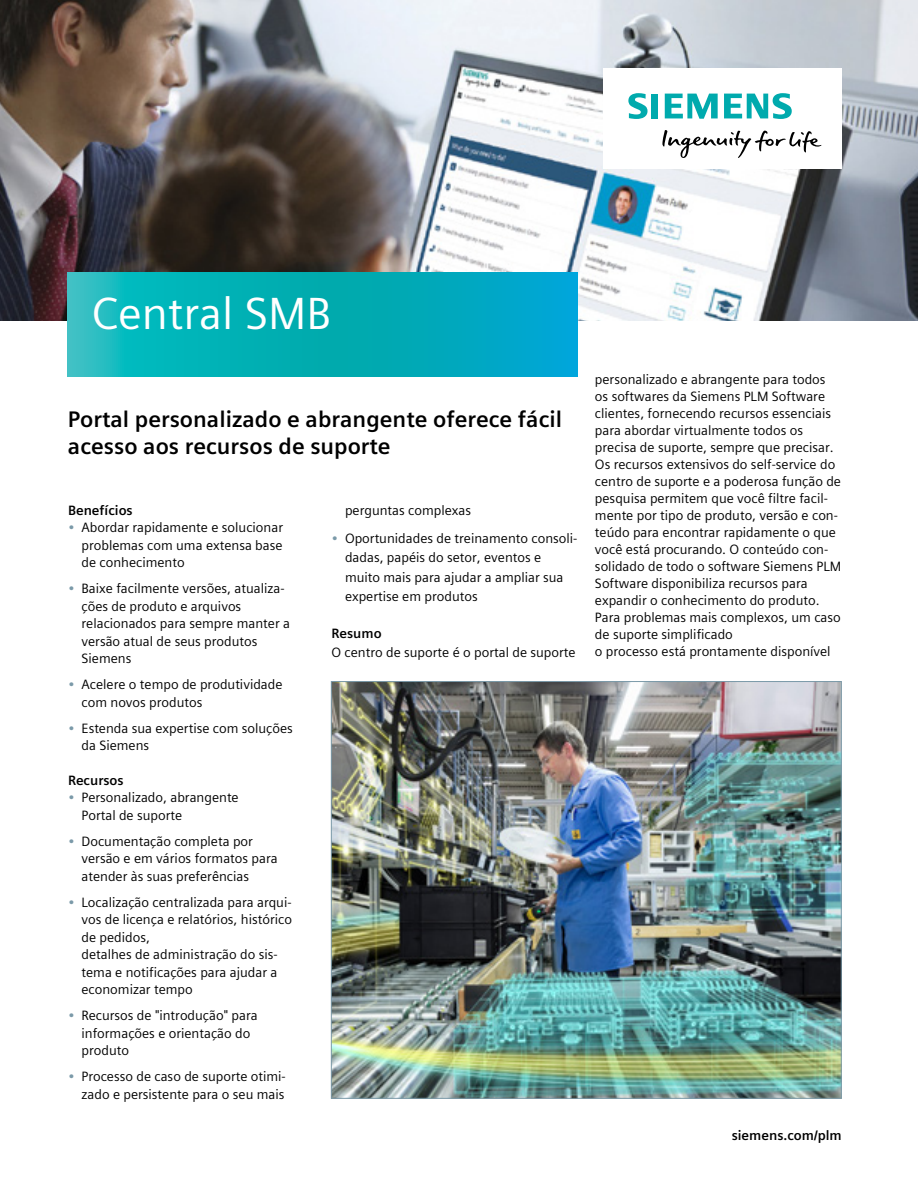
<style>
.page{position:relative;width:918px;height:1188px;background:#fff}
.page>*{position:absolute;margin:0;border:0;box-sizing:border-box;transform-origin:0 0}
.t1{font:45px "Siemens Sans Global";color:#fff}
.t2{font:700 22.5px/27px "Siemens Sans Global";color:#000}
.t3{font:13.5px/17.5px "Siemens Sans Global";color:#000}
.t4{font:700 13.5px "Siemens Sans Global";color:#000}
.s1{color:#7b9aa9}
</style>
<div class="page">
<img style="left:0;top:0;width:918px;height:320px">
<img style="left:333px;top:683px;width:507px;height:414px">
<div style="left:603px;top:68px;width:238px;height:101px;background:#fff"></div>
<svg style="left:662px;top:130px;width:159px;height:28px"></svg>
<svg style="left:628px;top:93px;width:30px;height:26px"></svg>
<svg style="left:665px;top:94px;width:53px;height:25px"></svg>
<svg style="left:724px;top:93px;width:68px;height:26px"></svg>
<svg style="left:68px;top:272px;width:510px;height:105px;background:#04aebb"></svg>
<h1 class="t1" style="left:92px;top:279px;width:241px">Central SMB</h1>
<h2 class="t2" style="left:68px;top:406px;width:496px">Portal personalizado e abrangente oferece fácil acesso aos recursos de suporte</h2>
<p class="t4" style="left:68px;top:500px;width:66px">Benefícios</p>
<p class="t3" style="left:82px;top:519px;width:203px;text-align:justify;text-indent:-14px"><span class="s1">•</span> Abordar rapidamente e solucionar problemas com uma extensa base de conhecimento</p>
<p class="t3" style="left:82px;top:580px;width:210px;text-indent:-14px"><span class="s1">•</span> Baixe facilmente versões, atualiza&shy;ções de produto e arquivos relacionados para sempre manter a versão atual de seus produtos<br>Siemens</p>
<p class="t3" style="left:82px;top:676px;width:203px;text-indent:-14px"><span class="s1">•</span> Acelere o tempo de produtividade com novos produtos</p>
<p class="t3" style="left:82px;top:720px;width:213px;text-indent:-14px"><span class="s1">•</span> Estenda sua expertise com soluções da Siemens</p>
<p class="t4" style="left:68px;top:770px;width:57px">Recursos</p>
<p class="t3" style="left:82px;top:789px;width:159px;text-indent:-14px"><span class="s1">•</span> Personalizado, abrangente<br>Portal de suporte</p>
<p class="t3" style="left:82px;top:833px;width:198px;text-indent:-14px"><span class="s1">•</span> Documentação completa por versão e em vários formatos para atender às suas preferências</p>
<p class="t3" style="left:82px;top:894px;width:212px;text-indent:-14px"><span class="s1">•</span> Localização centralizada para arqui&shy;vos de licença e relatórios, histórico de pedidos,<br>detalhes de administração do sis&shy;tema e notificações para ajudar a economizar tempo</p>
<p class="t3" style="left:82px;top:1007px;width:178px;text-indent:-14px"><span class="s1">•</span> Recursos de "introdução" para informações e orientação do produto</p>
<p class="t3" style="left:68px;top:1068px;width:219px;text-align:right"><span class="s1">•</span> Processo de caso de suporte otimi&shy;zado e persistente para o seu mais</p>
<p class="t3" style="left:345px;top:502px;width:128px">perguntas complexas</p>
<p class="t3" style="left:345px;top:529px;width:234px;line-height:19.4px;text-indent:-14px"><span class="s1">•</span> Oportunidades de treinamento consoli&shy;dadas, papéis do setor, eventos e muito mais para ajudar a ampliar sua expertise em produtos</p>
<p class="t4" style="left:332px;top:622px;width:52px">Resumo</p>
<p class="t3" style="left:332px;top:644px;width:246px">O centro de suporte é o portal de suporte</p>
<p class="t3" style="left:595px;top:371px;width:248px;line-height:17px">personalizado e abrangente para todos os softwares da Siemens PLM Software clientes, fornecendo recursos essenciais para abordar virtualmente todos os precisa de suporte, sempre que precisar.<br>Os recursos extensivos do self-service do centro de suporte e a poderosa função de pesquisa permitem que você filtre facil&shy;mente por tipo de produto, versão e con&shy;teúdo para encontrar rapidamente o que você está procurando. O conteúdo con&shy;solidado de todo o software Siemens PLM Software disponibiliza recursos para expandir o conhecimento do produto.<br>Para problemas mais complexos, um caso de suporte simplificado<br>o processo está prontamente disponível</p>
<p class="t4" style="left:732px;top:1124px;width:112px">siemens.com/plm</p>
</div>
